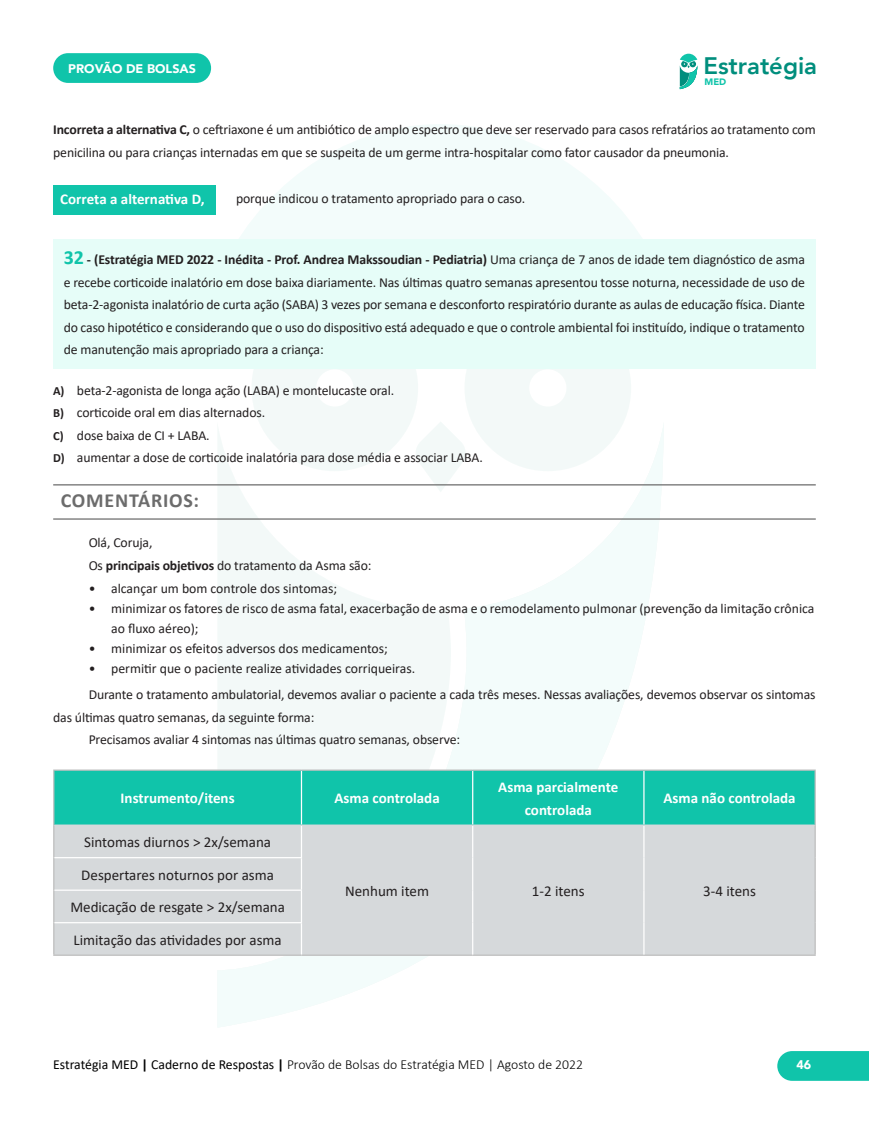
<style>
.page{position:relative;width:869px;height:1134px;background:#fff}
.page>*{position:absolute;margin:0;border:0;box-sizing:border-box;transform-origin:0 0}
.t1{font:800 23.88px "Avenir";color:#008e7d}
.t2{font:700 20px "Calibri";letter-spacing:.04em;color:#6c6c6c}
.t3{font:15px/32.5px "Calibri";color:#231f20;text-align:center}
.t4{font:700 15px/22.5px "Calibri";color:#fff;text-align:center}
.t5{font:13.75px/22.5px "Calibri";letter-spacing:-.01em;color:#231f20}
.t6{font:300 13.75px "Calibri";color:#000}
.t7{font:900 12.5px "Avenir";color:#fff}
.t8{font:900 9.38px "Avenir";color:#10c4aa}
.s1{font-weight:700}
.s2{font-weight:700;font-size:20px;color:#10c4aa}
.s3{font-weight:700;font-size:12.5px}
.s4{font-weight:400}
</style>
<div class="page">
<svg style="left:251px;top:368px;width:380px;height:54px"></svg>
<svg style="left:239px;top:124px;width:403px;height:115px;fill:#f3fcfb"></svg>
<svg style="left:217px;top:422px;width:446px;height:605px;fill:#f3fcfb"></svg>
<svg style="left:777px;top:1051px;width:91px;height:30px;background:#1ac6ad"></svg>
<svg style="left:679px;top:54px;width:18px;height:35px"></svg>
<div style="left:53px;top:53px;width:158px;height:30px;background:#10c4aa;border-radius:15px"></div>
<div style="left:53px;top:185px;width:162px;height:29px;background:#10c4aa"></div>
<div style="left:53px;top:239px;width:762px;height:129px;background:#e6fdf8"></div>
<hr style="left:53px;top:518px;width:762px;height:2px;background:#6c6c6c">
<hr style="left:53px;top:484px;width:762px;height:1px;background:#6c6c6c">
<div style="left:54px;top:771px;width:760px;height:53px;background:#10c4aa"></div>
<div style="left:54px;top:826px;width:760px;height:128px;background:#d6d9db"></div>
<div style="left:54px;top:858px;width:247px;height:96px;background:#d6d9db"></div>
<hr style="left:53px;top:825px;width:1px;height:33px;background:#bdbdbd">
<hr style="left:814px;top:825px;width:1px;height:33px;background:#bdbdbd">
<hr style="left:814px;top:858px;width:1px;height:32px;background:#bdbdbd">
<hr style="left:814px;top:890px;width:1px;height:33px;background:#bdbdbd">
<hr style="left:814px;top:923px;width:1px;height:31px;background:#bdbdbd">
<hr style="left:301px;top:954px;width:171px;height:2px;background:#bdbdbd">
<hr style="left:472px;top:954px;width:171px;height:2px;background:#bdbdbd">
<hr style="left:643px;top:954px;width:172px;height:2px;background:#bdbdbd">
<hr style="left:301px;top:826px;width:1px;height:31px;background:#fff">
<hr style="left:472px;top:826px;width:1px;height:32px;background:#fff">
<hr style="left:643px;top:826px;width:1px;height:32px;background:#fff">
<hr style="left:472px;top:858px;width:1px;height:32px;background:#fff">
<hr style="left:643px;top:858px;width:1px;height:32px;background:#fff">
<hr style="left:472px;top:890px;width:1px;height:33px;background:#fff">
<hr style="left:643px;top:890px;width:1px;height:33px;background:#fff">
<hr style="left:472px;top:923px;width:1px;height:31px;background:#fff">
<hr style="left:643px;top:923px;width:1px;height:31px;background:#fff">
<hr style="left:301px;top:771px;width:1px;height:53px;background:#fff">
<hr style="left:472px;top:771px;width:1px;height:53px;background:#fff">
<hr style="left:643px;top:771px;width:1px;height:53px;background:#fff">
<hr style="left:53px;top:769px;width:248px;height:2px;background:#bdbdbd">
<hr style="left:53px;top:771px;width:1px;height:54px;background:#bdbdbd">
<hr style="left:301px;top:769px;width:171px;height:2px;background:#bdbdbd">
<hr style="left:472px;top:769px;width:171px;height:2px;background:#bdbdbd">
<hr style="left:643px;top:769px;width:172px;height:2px;background:#bdbdbd">
<hr style="left:814px;top:771px;width:1px;height:54px;background:#bdbdbd">
<hr style="left:54px;top:824px;width:247px;height:2px;background:#d6d9db">
<hr style="left:301px;top:824px;width:171px;height:2px;background:#d6d9db">
<hr style="left:472px;top:824px;width:171px;height:2px;background:#d6d9db">
<hr style="left:643px;top:824px;width:171px;height:2px;background:#d6d9db">
<hr style="left:53px;top:858px;width:1px;height:32px;background:#bdbdbd">
<hr style="left:53px;top:890px;width:1px;height:33px;background:#bdbdbd">
<hr style="left:53px;top:923px;width:1px;height:31px;background:#bdbdbd">
<hr style="left:301px;top:858px;width:1px;height:31px;background:#fff">
<hr style="left:301px;top:891px;width:1px;height:31px;background:#fff">
<hr style="left:301px;top:923px;width:1px;height:31px;background:#fff">
<hr style="left:54px;top:889px;width:248px;height:2px;background:#fff">
<hr style="left:54px;top:922px;width:248px;height:1px;background:#fff">
<hr style="left:53px;top:954px;width:248px;height:2px;background:#bdbdbd">
<hr style="left:54px;top:857px;width:248px;height:1px;background:#fff">
<p class="t7" style="left:68px;top:58px;width:129px">PROVÃO DE BOLSAS</p>
<h1 class="t1" style="left:703px;top:47px;width:115px">Estratégia</h1>
<p class="t8" style="left:704px;top:74px;width:23px">MED</p>
<p class="t5" style="left:53px;top:118px;width:763px"><span class="s1">Incorreta a alternativa C,</span> o ceftriaxone é um antibiótico de amplo espectro que deve ser reservado para casos refratários ao tratamento com penicilina ou para crianças internadas em que se suspeita de um germe intra-hospitalar como fator causador da pneumonia.</p>
<p class="t4" style="left:60px;top:187px;width:146px">Correta a alternativa D,</p>
<p class="t5" style="left:236px;top:187px;width:290px">porque indicou o tratamento apropriado para o caso.</p>
<p class="t5" style="left:64px;top:248px;width:742px;text-align:justify"><span class="s2">32</span> <span class="s1">- (Estratégia MED 2022 - Inédita - Prof. Andrea Makssoudian - Pediatria)</span> Uma criança de 7 anos de idade tem diagnóstico de asma e recebe corticoide inalatório em dose baixa diariamente. Nas últimas quatro semanas apresentou tosse noturna, necessidade de uso de beta-2-agonista inalatório de curta ação (SABA) 3 vezes por semana e desconforto respiratório durante as aulas de educação física. Diante do caso hipotético e considerando que o uso do dispositivo está adequado e que o controle ambiental foi instituído, indique o tratamento de manutenção mais apropriado para a criança:</p>
<p class="t5" style="left:53px;top:378px;width:431px"><span class="s3">A)</span> beta-2-agonista de longa ação (LABA) e montelucaste oral.<br><span class="s3">B)</span> corticoide oral em dias alternados.<br><span class="s3">C)</span> dose baixa de CI + LABA.<br><span class="s3">D)</span> aumentar a dose de corticoide inalatória para dose média e associar LABA.</p>
<h2 class="t2" style="left:61px;top:486px;width:140px">COMENTÁRIOS:</h2>
<p class="t5" style="left:89px;top:531px;width:284px">Olá, Coruja,<br>Os <span class="s1">principais objetivos</span> do tratamento da Asma são:</p>
<p class="t5" style="left:89px;top:577px;width:250px">• alcançar um bom controle dos sintomas;</p>
<p class="t5" style="left:111px;top:598px;width:704px;line-height:20px;text-indent:-22px">• minimizar os fatores de risco de asma fatal, exacerbação de asma e o remodelamento pulmonar (prevenção da limitação crônica ao fluxo aéreo);</p>
<p class="t5" style="left:89px;top:637px;width:300px">• minimizar os efeitos adversos dos medicamentos;</p>
<p class="t5" style="left:89px;top:655px;width:728px;line-height:26px">• permitir que o paciente realize atividades corriqueiras.<br>Durante o tratamento ambulatorial, devemos avaliar o paciente a cada três meses. Nessas avaliações, devemos observar os sintomas</p>
<p class="t5" style="left:89px;top:706px;width:373px;text-indent:-35px">das últimas quatro semanas, da seguinte forma:<br>Precisamos avaliar 4 sintomas nas últimas quatro semanas, observe:</p>
<p class="t4" style="left:120px;top:787px;width:115px">Instrumento/itens</p>
<p class="t4" style="left:334px;top:787px;width:107px">Asma controlada</p>
<p class="t4" style="left:498px;top:775px;width:121px">Asma parcialmente controlada</p>
<p class="t4" style="left:663px;top:787px;width:134px">Asma não controlada</p>
<p class="t3" style="left:84px;top:825px;width:188px">Sintomas diurnos &gt; 2x/semana</p>
<p class="t3" style="left:345px;top:874px;width:85px">Nenhum item</p>
<p class="t3" style="left:531px;top:874px;width:54px">1-2 itens</p>
<p class="t3" style="left:702px;top:874px;width:54px">3-4 itens</p>
<p class="t3" style="left:70px;top:858px;width:216px">Despertares noturnos por asma<br>Medicação de resgate &gt; 2x/semana<br>Limitação das atividades por asma</p>
<p class="t6" style="left:53px;top:1055px;width:531px"><span class="s4">Estratégia MED</span> <span class="s1">|</span> <span class="s4">Caderno de Respostas</span> <span class="s1">|</span> Provão de Bolsas do Estratégia MED | Agosto de 2022</p>
<p class="t7" style="left:796px;top:1054px;width:16px">46</p>
</div>
